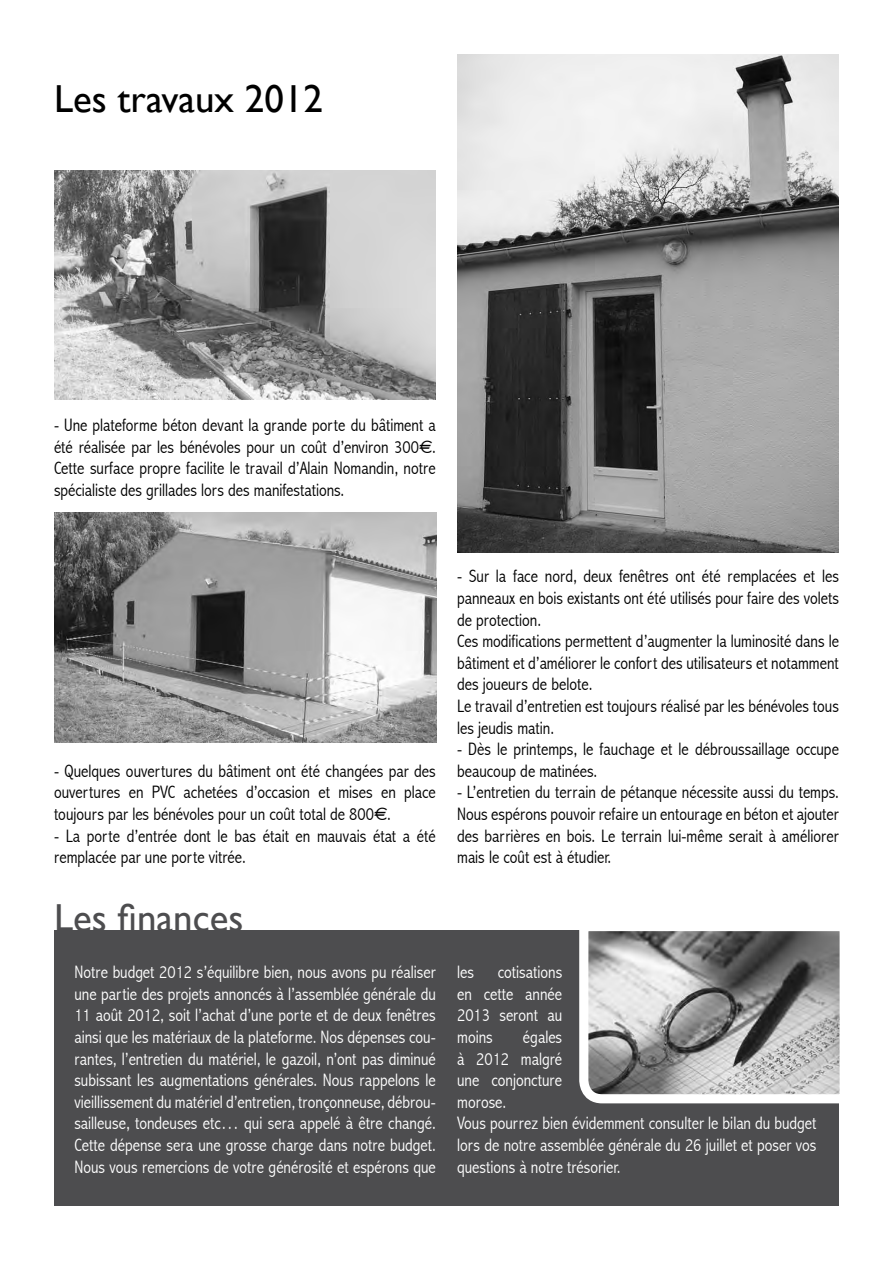
<style>
.page{position:relative;width:893px;height:1263px;background:#fff}
.page>*{position:absolute;margin:0;border:0;box-sizing:border-box;transform-origin:0 0}
.t1{font:39px "Gill Sans";color:#000}
.t2{font:39px "Gill Sans";color:#4d4d4f}
.t3{font:300 condensed 18px/21.6px "Abadi";color:#000;text-align:justify}
.t4{font:300 condensed 18px/21.6px "Abadi";color:#fff;text-align:justify}
.s1{font-family:"Euro Sig";font-weight:400;font-stretch:normal}
</style>
<div class="page">
<img style="left:54px;top:170px;width:382px;height:229px">
<img style="left:54px;top:512px;width:383px;height:230px">
<img style="left:457px;top:54px;width:382px;height:499px">
<div style="left:54px;top:930px;width:785px;height:275px;background:#4d4d4f"></div>
<svg style="left:579px;top:930px;width:261px;height:174px"></svg>
<h1 class="t1" style="left:54px;top:76px;width:270px">Les travaux 2012</h1>
<p class="t3" style="left:54px;top:414px;width:383px">- Une plateforme béton devant la grande porte du bâtiment a été réalisée par les bénévoles pour un coût d’environ 300<span class="s1">e</span>.<br>Cette surface propre facilite le travail d’Alain Nomandin, notre spécialiste des grillades lors des manifestations.</p>
<p class="t3" style="left:54px;top:760px;width:383px">- Quelques ouvertures du bâtiment ont été changées par des ouvertures en PVC achetées d’occasion et mises en place toujours par les bénévoles pour un coût total de 800<span class="s1">e</span>.</p>
<p class="t3" style="left:54px;top:825px;width:383px">- La porte d’entrée dont le bas était en mauvais état a été remplacée par une porte vitrée.</p>
<p class="t3" style="left:457px;top:565px;width:383px;text-align:left">- Sur la face nord, deux fenêtres ont été remplacées et les panneaux en bois existants ont été utilisés pour faire des volets de protection.<br>Ces modifications permettent d’augmenter la luminosité dans le bâtiment et d’améliorer le confort des utilisateurs et notamment des joueurs de belote.<br>Le travail d’entretien est toujours réalisé par les bénévoles tous les jeudis matin.</p>
<p class="t3" style="left:457px;top:738px;width:383px">- Dès le printemps, le fauchage et le débroussaillage occupe beaucoup de matinées.</p>
<p class="t3" style="left:457px;top:781px;width:383px">- L’entretien du terrain de pétanque nécessite aussi du temps.<br>Nous espérons pouvoir refaire un entourage en béton et ajouter des barrières en bois. Le terrain lui-même serait à améliorer mais le coût est à étudier.</p>
<h1 class="t2" style="left:54px;top:895px;width:191px">Les finances</h1>
<p class="t4" style="left:74px;top:961px;width:363px">Notre budget 2012 s’équilibre bien, nous avons pu réaliser une partie des projets annoncés à l’assemblée générale du 11 août 2012, soit l’achat d’une porte et de deux fenêtres ainsi que les matériaux de la plateforme. Nos dépenses cou&shy;rantes, l’entretien du matériel, le gazoil, n’ont pas diminué subissant les augmentations générales. Nous rappelons le vieillissement du matériel d’entretien, tronçonneuse, débrou&shy;sailleuse, tondeuses etc… qui sera appelé à être changé.<br>Cette dépense sera une grosse charge dans notre budget.<br>Nous vous remercions de votre générosité et espérons que</p>
<p class="t4" style="left:457px;top:961px;width:18px">les</p>
<p class="t4" style="left:457px;top:961px;width:107px;text-indent:41px">cotisations en cette année 2013 seront au moins</p>
<p class="t4" style="left:457px;top:1026px;width:361px;text-align:left;text-indent:66px">égales<br>à 2012 malgré<br>une conjoncture<br>morose.<br>Vous pourrez bien évidemment consulter le bilan du budget lors de notre assemblée générale du 26 juillet et poser vos questions à notre trésorier.</p>
</div>
